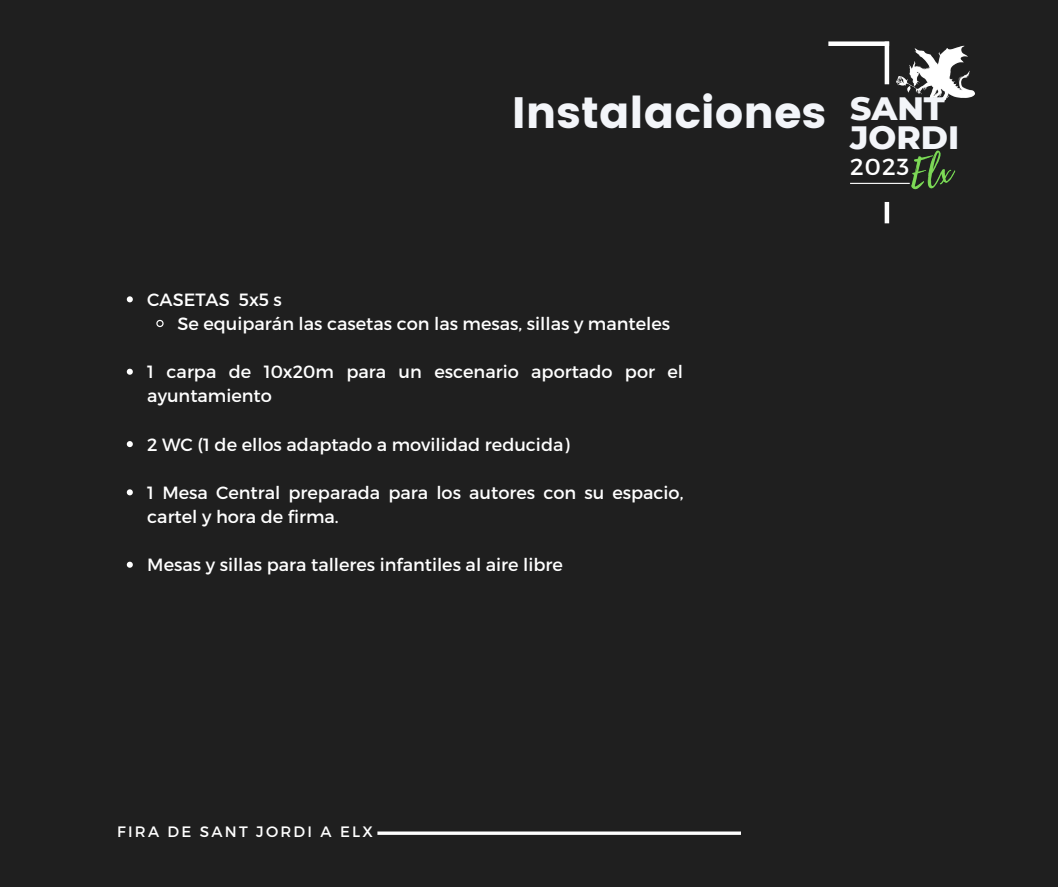
<style>
.page{position:relative;width:1058px;height:887px;background:#fff}
.page>*{position:absolute;margin:0;border:0;box-sizing:border-box;transform-origin:0 0}
.t1{font:43.8px "Poppins";color:#f3f5f9}
.t2{font:800 33px/29px "Montserrat";color:#f3f5f9}
.t3{font:23.25px "Montserrat";color:#fff}
.t4{font:17.7px/24.2px "Montserrat";color:#fff}
.t5{font:15.15px "Montserrat";letter-spacing:.15em;color:#fff}
</style>
<div class="page">
<div style="left:0;top:0;width:1058px;height:886px;background:#1f1f1f"></div>
<hr style="left:377px;top:831px;width:364px;height:3px;background:#fff">
<svg style="left:127px;top:296px;width:6px;height:6px"></svg>
<svg style="left:156px;top:319px;width:8px;height:9px"></svg>
<svg style="left:127px;top:369px;width:6px;height:6px"></svg>
<svg style="left:127px;top:441px;width:6px;height:6px"></svg>
<svg style="left:127px;top:489px;width:6px;height:6px"></svg>
<svg style="left:127px;top:561px;width:6px;height:6px"></svg>
<hr style="left:850px;top:183px;width:59px;height:1px;background:#fff">
<div style="left:828px;top:41px;width:61px;height:5px;background:#fff"></div>
<img style="left:883px;top:41px;width:92px;height:60px">
<img style="left:883px;top:150px;width:73px;height:73px">
<h1 class="t1" style="left:511px;top:87px;width:316px">Instalaciones</h1>
<h2 class="t2" style="left:850px;top:94px;width:111px">SANT<br>JORDI</h2>
<h3 class="t3" style="left:850px;top:151px;width:61px">2023</h3>
<p class="t4" style="left:177px;top:287px;width:494px;text-indent:-30px">CASETAS 5x5 s<br>Se equiparán las casetas con las mesas, sillas y manteles</p>
<p class="t4" style="left:147px;top:359px;width:537px">1 carpa de 10x20m para un escenario aportado por el ayuntamiento</p>
<p class="t4" style="left:147px;top:431px;width:424px">2 WC (1 de ellos adaptado a movilidad reducida)</p>
<p class="t4" style="left:147px;top:479px;width:537px">1 Mesa Central preparada para los autores con su espacio, cartel y hora de firma.</p>
<p class="t4" style="left:147px;top:552px;width:417px">Mesas y sillas para talleres infantiles al aire libre</p>
<p class="t5" style="left:117px;top:821px;width:257px">FIRA DE SANT JORDI A ELX</p>
</div>
